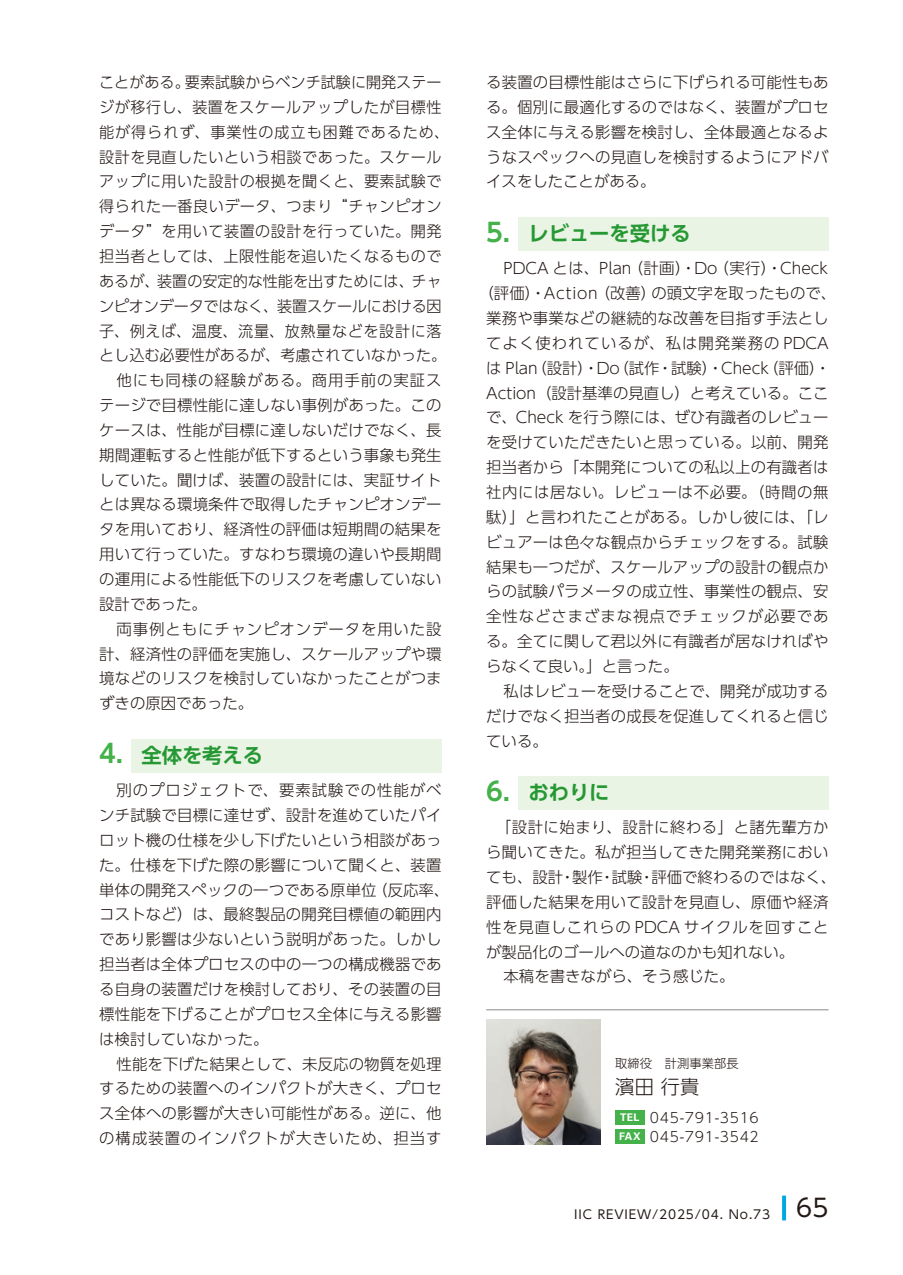
<style>
.page{position:relative;width:903px;height:1275px;background:#fff}
.page>*{position:absolute;margin:0;border:0;box-sizing:border-box;transform-origin:0 0}
.t1{font:700 20.3px "UD Shin Go Pro De";color:#259833}
.t2{font:300 19.25px "UD Shin Go Pro";color:#231916}
.t3{font:300 15.4px/24.8px "UD Shin Go Pro";letter-spacing:.01em;color:#231916;text-align:justify}
.t4{font:300 15.4px "UD Shin Go Pro";letter-spacing:.035em;color:#231916}
.t5{font:300 15.4px "UD Shin Go Pro";letter-spacing:.06em;color:#231916}
.t6{font:300 15.4px "UD Shin Go Pro";letter-spacing:-.01em;color:#231916}
.t7{font:300 15.4px "UD Shin Go Pro";letter-spacing:.045em;color:#231916}
.t8{font:300 15.4px "UD Shin Go Pro";letter-spacing:.065em;color:#231916}
.t9{font:300 15.4px "UD Shin Go Pro";letter-spacing:.04em;color:#231916}
.t10{font:300 15.4px "UD Shin Go Pro";letter-spacing:.05em;color:#231916}
.t11{font:300 15.4px "UD Shin Go Pro";letter-spacing:.03em;color:#231916}
.t12{font:300 14px/19.2px "UD Shin Go Pro";letter-spacing:.05em;color:#231916}
.t13{font:12.25px "UD Shin Go Pro";letter-spacing:.07em;color:#231916}
.t14{font:300 12.25px "UD Shin Go Pro";letter-spacing:.01em;color:#231916}
.s1{font-size:25.38px;color:#45b14a}
.s2{font-family:"Univers LT Std";font-weight:700;font-size:10.5px;color:#fff}
.s3{font-size:24.5px}
</style>
<div class="page">
<svg style="left:782px;top:1196px;width:4px;height:24px"></svg>
<hr style="left:486px;top:1009px;width:342px;height:1px;background:#898989">
<img style="left:486px;top:1020px;width:114px;height:124px">
<div style="left:615px;top:1110px;width:29px;height:15px;background:#45b14a"></div>
<div style="left:615px;top:1129px;width:29px;height:15px;background:#45b14a"></div>
<div style="left:131px;top:739px;width:310px;height:33px;background:#e9f4e4"></div>
<div style="left:518px;top:217px;width:310px;height:33px;background:#e9f4e4"></div>
<div style="left:518px;top:776px;width:310px;height:33px;background:#e9f4e4"></div>
<p class="t3" style="left:99px;top:69px;width:344px">ことがある。要素試験からベンチ試験に開発ステー</p>
<p class="t4" style="left:99px;top:95px;width:344px">ジが移行し、装置をスケールアップしたが目標性</p>
<p class="t5" style="left:99px;top:119px;width:351px">能が得られず、事業性の成立も困難であるため、</p>
<p class="t4" style="left:99px;top:144px;width:344px">設計を見直したいという相談であった。スケール</p>
<p class="t4" style="left:99px;top:169px;width:344px">アップに用いた設計の根拠を聞くと、要素試験で</p>
<p class="t4" style="left:99px;top:194px;width:344px">得られた一番良いデータ、つまり“チャンピオン</p>
<p class="t4" style="left:99px;top:219px;width:344px">データ”を用いて装置の設計を行っていた。開発</p>
<p class="t4" style="left:99px;top:244px;width:344px">担当者としては、上限性能を追いたくなるもので</p>
<p class="t3" style="left:99px;top:268px;width:344px">あるが、装置の安定的な性能を出すためには、チャ</p>
<p class="t6" style="left:99px;top:293px;width:344px">ンピオンデータではなく、装置スケールにおける因</p>
<p class="t7" style="left:99px;top:318px;width:344px">子、例えば、温度、流量、放熱量などを設計に落</p>
<p class="t3" style="left:99px;top:343px;width:349px">とし込む必要性があるが、考慮されていなかった。</p>
<p class="t5" style="left:117px;top:368px;width:326px">他にも同様の経験がある。商用手前の実証ス</p>
<p class="t3" style="left:99px;top:392px;width:344px">テージで目標性能に達しない事例があった。この</p>
<p class="t3" style="left:99px;top:417px;width:344px">ケースは、性能が目標に達しないだけでなく、長</p>
<p class="t3" style="left:99px;top:442px;width:344px">期間運転すると性能が低下するという事象も発生</p>
<p class="t3" style="left:99px;top:467px;width:344px">していた。聞けば、装置の設計には、実証サイト</p>
<p class="t3" style="left:99px;top:492px;width:344px">とは異なる環境条件で取得したチャンピオンデー</p>
<p class="t3" style="left:99px;top:516px;width:344px">タを用いており、経済性の評価は短期間の結果を</p>
<p class="t3" style="left:99px;top:541px;width:344px">用いて行っていた。すなわち環境の違いや長期間</p>
<p class="t3" style="left:99px;top:566px;width:344px">の運用による性能低下のリスクを考慮していない</p>
<p class="t3" style="left:99px;top:591px;width:109px">設計であった。</p>
<p class="t5" style="left:117px;top:616px;width:326px">両事例ともにチャンピオンデータを用いた設</p>
<p class="t3" style="left:99px;top:641px;width:344px">計、経済性の評価を実施し、スケールアップや環</p>
<p class="t3" style="left:99px;top:666px;width:344px">境などのリスクを検討していなかったことがつま</p>
<p class="t3" style="left:99px;top:690px;width:155px">ずきの原因であった。</p>
<h1 class="t1" style="left:99px;top:739px;width:165px"><span class="s1">4.</span> 全体を考える</h1>
<p class="t3" style="left:99px;top:777px;width:351px;text-align:left;text-indent:17px">別のプロジェクトで、要素試験での性能がベンチ試験で目標に達せず、設計を進めていたパイロット機の仕様を少し下げたいという相談があった。仕様を下げた際の影響について聞くと、装置単体の開発スペックの一つである原単位（反応率、コストなど）は、最終製品の開発目標値の範囲内であり影響は少ないという説明があった。しかし担当者は全体プロセスの中の一つの構成機器である自身の装置だけを検討しており、その装置の目標性能を下げることがプロセス全体に与える影響は検討していなかった。</p>
<p class="t3" style="left:99px;top:1051px;width:344px;text-indent:17px">性能を下げた結果として、未反応の物質を処理するための装置へのインパクトが大きく、プロセス全体への影響が大きい可能性がある。逆に、他の構成装置のインパクトが大きいため、担当す</p>
<p class="t3" style="left:486px;top:69px;width:344px">る装置の目標性能はさらに下げられる可能性もある。個別に最適化するのではなく、装置がプロセス全体に与える影響を検討し、全体最適となるようなスペックへの見直しを検討するようにアドバイスをしたことがある。</p>
<h1 class="t1" style="left:486px;top:217px;width:206px"><span class="s1">5.</span> レビューを受ける</h1>
<p class="t3" style="left:504px;top:255px;width:326px">PDCA とは、Plan（計画）・Do（実行）・Check</p>
<p class="t3" style="left:478px;top:280px;width:359px">（評価）・Action（改善）の頭文字を取ったもので、</p>
<p class="t3" style="left:486px;top:305px;width:344px">業務や事業などの継続的な改善を目指す手法とし</p>
<p class="t8" style="left:486px;top:330px;width:344px">てよく使われているが、私は開発業務の PDCA</p>
<p class="t3" style="left:486px;top:355px;width:346px">は Plan（設計）・Do（試作・試験）・Check（評価）・</p>
<p class="t3" style="left:486px;top:380px;width:344px">Action（設計基準の見直し）と考えている。ここ</p>
<p class="t3" style="left:486px;top:405px;width:344px">で、Check を行う際には、ぜひ有識者のレビュー</p>
<p class="t3" style="left:486px;top:429px;width:344px">を受けていただきたいと思っている。以前、開発</p>
<p class="t3" style="left:486px;top:454px;width:344px">担当者から「本開発についての私以上の有識者は</p>
<p class="t9" style="left:486px;top:480px;width:344px">社内には居ない。レビューは不必要。（時間の無</p>
<p class="t3" style="left:486px;top:504px;width:344px">駄）」と言われたことがある。しかし彼には、「レ</p>
<p class="t3" style="left:486px;top:529px;width:344px">ビュアーは色々な観点からチェックをする。試験</p>
<p class="t3" style="left:486px;top:554px;width:344px">結果も一つだが、スケールアップの設計の観点か</p>
<p class="t3" style="left:486px;top:579px;width:344px">らの試験パラメータの成立性、事業性の観点、安</p>
<p class="t5" style="left:486px;top:604px;width:344px">全性などさまざまな視点でチェックが必要であ</p>
<p class="t3" style="left:486px;top:628px;width:344px">る。全てに関して君以外に有識者が居なければや</p>
<p class="t3" style="left:486px;top:653px;width:194px">らなくて良い。」と言った。</p>
<p class="t3" style="left:503px;top:678px;width:326px">私はレビューを受けることで、開発が成功する</p>
<p class="t3" style="left:486px;top:703px;width:344px">だけでなく担当者の成長を促進してくれると信じ</p>
<p class="t3" style="left:486px;top:728px;width:63px">ている。</p>
<h1 class="t1" style="left:486px;top:776px;width:125px"><span class="s1">6.</span> おわりに</h1>
<p class="t11" style="left:496px;top:815px;width:334px">「設計に始まり、設計に終わる」と諸先輩方か</p>
<p class="t3" style="left:486px;top:839px;width:344px">ら聞いてきた。私が担当してきた開発業務におい</p>
<p class="t3" style="left:486px;top:864px;width:351px">ても、設計・製作・試験・評価で終わるのではなく、</p>
<p class="t3" style="left:486px;top:889px;width:344px">評価した結果を用いて設計を見直し、原価や経済</p>
<p class="t10" style="left:486px;top:914px;width:344px">性を見直しこれらの PDCA サイクルを回すこと</p>
<p class="t3" style="left:486px;top:939px;width:309px">が製品化のゴールへの道なのかも知れない。</p>
<p class="t3" style="left:504px;top:964px;width:232px">本稿を書きながら、そう感じた。</p>
<p class="t14" style="left:615px;top:1053px;width:125px">取締役　計測事業部長</p>
<p class="t2" style="left:615px;top:1071px;width:86px">濱田行貴</p>
<p class="t12" style="left:619px;top:1107px;width:141px"><span class="s2">TEL</span> 045-791-3516<br><span class="s2">FAX</span> 045-791-3542</p>
<p class="t13" style="left:574px;top:1204px;width:256px">IIC REVIEW/2025/04. No.73 <span class="s3">65</span></p>
</div>
